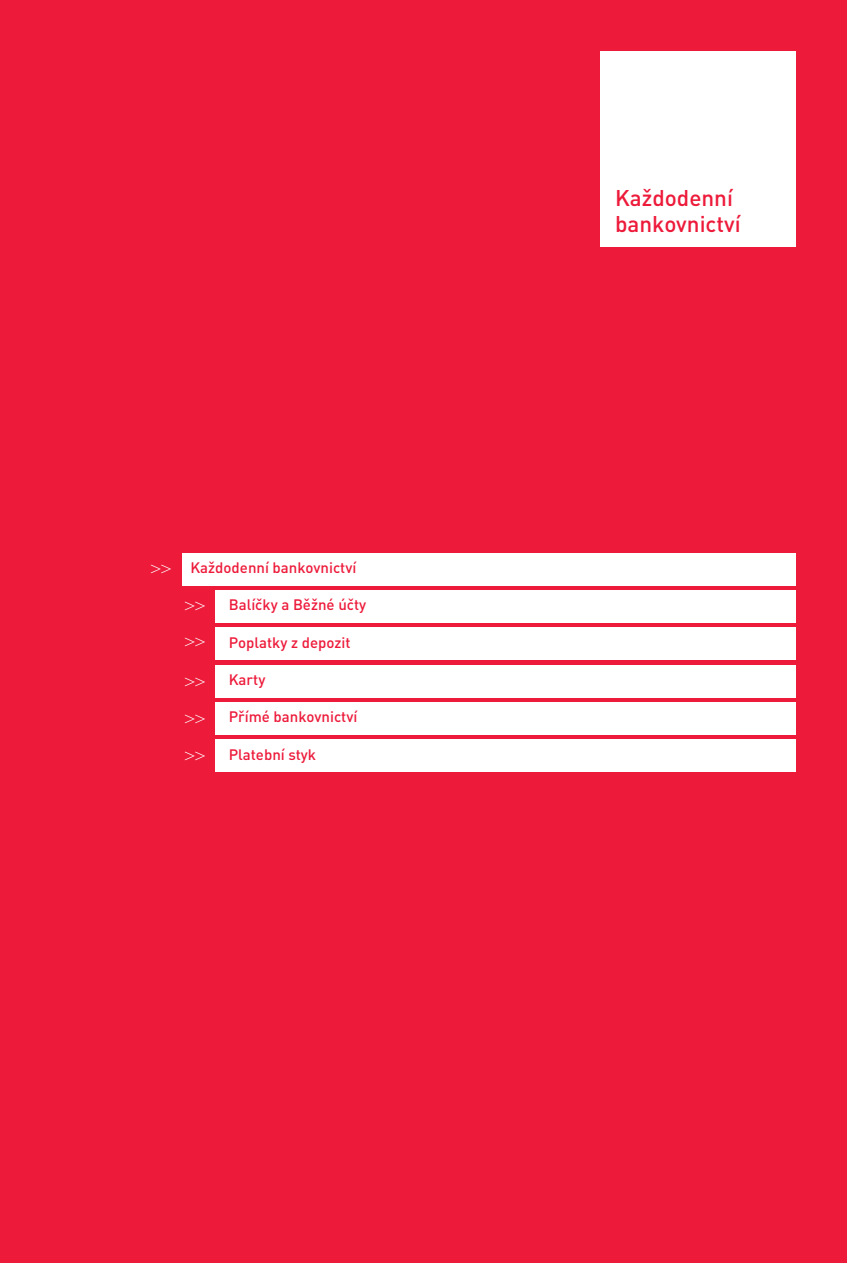
<style>
.page{position:relative;width:847px;height:1263px;background:#fff}
.page>*{position:absolute;margin:0;border:0;box-sizing:border-box;transform-origin:0 0}
.t1{font:500 22.5px/25.5px "DIN Pro";color:#ed1a3a}
.t2{font:18px/37px "Times New Roman";color:#fff;text-align:justify}
.t3{font:500 15px "DIN Pro";color:#ed1a3a}
</style>
<div class="page">
<div style="left:0;top:0;width:846px;height:1263px;background:#ed1a3a"></div>
<div style="left:600px;top:51px;width:195px;height:196px;background:#fff"></div>
<div style="left:182px;top:553px;width:613px;height:32px;background:#fff"></div>
<div style="left:216px;top:665px;width:579px;height:32px;background:#fff"></div>
<div style="left:216px;top:702px;width:579px;height:33px;background:#fff"></div>
<div style="left:216px;top:739px;width:579px;height:33px;background:#fff"></div>
<div style="left:216px;top:590px;width:579px;height:33px;background:#fff"></div>
<div style="left:216px;top:627px;width:579px;height:33px;background:#fff"></div>
<p class="t2" style="left:151px;top:550px;width:22px">&gt;&gt;</p>
<p class="t3" style="left:190px;top:557px;width:167px">Každodenní bankovnictví</p>
<p class="t2" style="left:185px;top:587px;width:22px">&gt;&gt;</p>
<p class="t3" style="left:229px;top:595px;width:139px">Balíčky a Běžné účty</p>
<p class="t3" style="left:229px;top:632px;width:123px">Poplatky z depozit</p>
<p class="t3" style="left:229px;top:669px;width:38px">Karty</p>
<p class="t3" style="left:229px;top:707px;width:130px">Přímé bankovnictví</p>
<p class="t3" style="left:229px;top:744px;width:89px">Platební styk</p>
<p class="t2" style="left:185px;top:623px;width:22px">&gt;&gt;</p>
<p class="t2" style="left:185px;top:663px;width:22px">&gt;&gt; &gt;&gt; &gt;&gt;</p>
<h1 class="t1" style="left:614px;top:184px;width:127px">Každodenní bankovnictví</h1>
</div>
